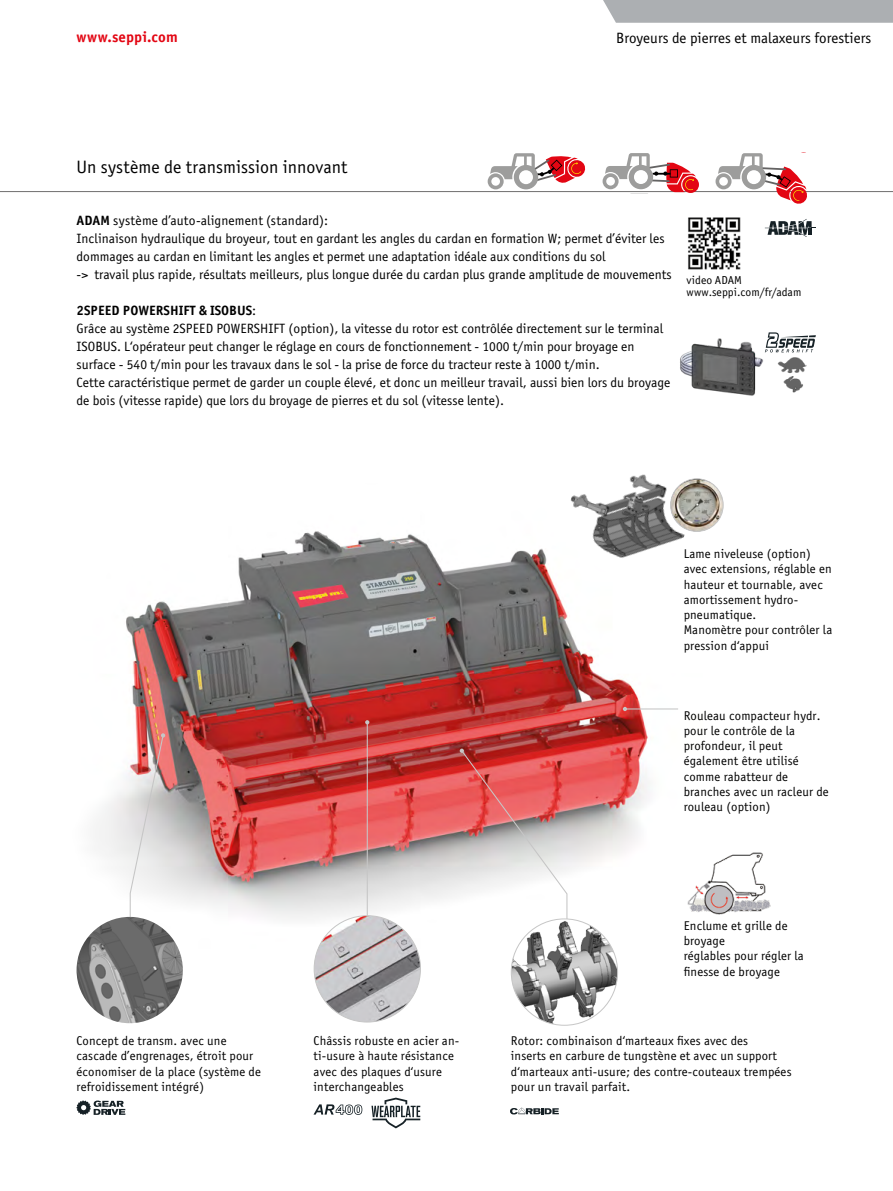
<style>
.page{position:relative;width:893px;height:1191px;background:#fff}
.page>*{position:absolute;margin:0;border:0;box-sizing:border-box;transform-origin:0 0}
.t1{font:18px "Officina Sans Book ITC";color:#000}
.t2{font:15px "Officina Sans Book ITC";color:#000}
.t3{font:15px "Officina Sans Bold ITC";letter-spacing:.005em;color:#e30613}
.t4{font:13.5px/18px "Officina Sans Book ITC";color:#000}
.t5{font:13.5px "Officina Sans Bold ITC";color:#000}
.t6{font:12.75px/15.3px "Officina Sans Book ITC";letter-spacing:.01em;color:#000}
.t7{font:11.7px/12px "Officina Sans Book ITC";color:#000}
.s1{font-family:"Officina Sans Bold ITC"}
.s2{font-family:"Officina Sans Book ITC"}
</style>
<div class="page">
<div style="left:603px;top:0;width:290px;height:23px;background:#acafb2"></div>
<hr style="left:0;top:191px;width:893px;height:1px;background:#706f6f">
<img style="left:81px;top:529px;width:621px;height:419px">
<img style="left:679px;top:843px;width:92px;height:74px">
<svg style="left:715px;top:153px;width:93px;height:51px"></svg>
<svg style="left:682px;top:176px;width:17px;height:17px"></svg>
<svg style="left:603px;top:153px;width:93px;height:39px"></svg>
<svg style="left:488px;top:153px;width:98px;height:36px"></svg>
<hr style="left:367px;top:722px;width:1px;height:243px;background:#c6c6c6">
<svg style="left:365px;top:720px;width:4px;height:4px"></svg>
<img style="left:314px;top:915px;width:106px;height:107px;border-radius:53px">
<svg style="left:460px;top:748px;width:108px;height:194px"></svg>
<img style="left:511px;top:919px;width:107px;height:106px;border-radius:53px">
<img style="left:777px;top:357px;width:30px;height:36px">
<svg style="left:768px;top:332px;width:48px;height:20px"></svg>
<svg style="left:765px;top:219px;width:51px;height:18px"></svg>
<svg style="left:77px;top:1100px;width:48px;height:14px"></svg>
<svg style="left:372px;top:1097px;width:48px;height:31px"></svg>
<svg style="left:314px;top:1104px;width:48px;height:10px"></svg>
<svg style="left:510px;top:1107px;width:49px;height:7px"></svg>
<img style="left:568px;top:474px;width:119px;height:102px">
<img style="left:671px;top:479px;width:52px;height:52px;border-radius:26px">
<div style="left:670px;top:478px;width:53px;height:53px;border:1px solid #c6c6c6;border-radius:50%"></div>
<hr style="left:625px;top:708px;width:53px;height:1px;background:#c6c6c6">
<svg style="left:623px;top:707px;width:4px;height:4px"></svg>
<img style="left:129px;top:733px;width:36px;height:197px">
<img style="left:77px;top:917px;width:106px;height:106px;border-radius:53px">
<img style="left:680px;top:334px;width:94px;height:62px">
<img style="left:688px;top:217px;width:53px;height:53px">
<p class="t3" style="left:77px;top:26px;width:103px">www.seppi.com</p>
<p class="t2" style="left:616px;top:28px;width:257px">Broyeurs de pierres et malaxeurs forestiers</p>
<h1 class="t1" style="left:77px;top:155px;width:272px">Un système de transmission innovant</h1>
<p class="t4" style="left:77px;top:211px;width:597px"><span class="s1">ADAM</span> système d’auto-alignement (standard):<br>Inclinaison hydraulique du broyeur, tout en gardant les angles du cardan en formation W; permet d’éviter les dommages au cardan en limitant les angles et permet une adaptation idéale aux conditions du sol<br>-&gt; travail plus rapide, résultats meilleurs, plus longue durée du cardan plus grande amplitude de mouvements</p>
<p class="t5" style="left:77px;top:301px;width:181px">2SPEED POWERSHIFT &amp; ISOBUS<span class="s2">:</span></p>
<p class="t4" style="left:77px;top:319px;width:595px">Grâce au système 2SPEED POWERSHIFT (option), la vitesse du rotor est contrôlée directement sur le terminal ISOBUS. L‘opérateur peut changer le réglage en cours de fonctionnement - 1000 t/min pour broyage en surface - 540 t/min pour les travaux dans le sol - la prise de force du tracteur reste à 1000 t/min.<br>Cette caractéristique permet de garder un couple élevé, et donc un meilleur travail, aussi bien lors du broyage de bois (vitesse rapide) que lors du broyage de pierres et du sol (vitesse lente).</p>
<p class="t7" style="left:686px;top:274px;width:116px">video ADAM www.seppi.com/fr/adam</p>
<p class="t6" style="left:684px;top:545px;width:150px">Lame niveleuse (option) avec extensions, réglable en hauteur et tournable, avec amortissement hydro&shy;pneumatique.<br>Manomètre pour contrôler la pression d‘appui</p>
<p class="t6" style="left:684px;top:707px;width:147px">Rouleau compacteur hydr. pour le contrôle de la profondeur, il peut également être utilisé comme rabatteur de branches avec un racleur de rouleau (option)</p>
<p class="t6" style="left:684px;top:917px;width:122px">Enclume et grille de broyage<br>réglables pour régler la finesse de broyage</p>
<p class="t6" style="left:314px;top:1032px;width:147px">Châssis robuste en acier an&shy;ti-usure à haute résistance avec des plaques d‘usure interchangeables</p>
<p class="t6" style="left:77px;top:1032px;width:186px">Concept de transm. avec une cascade d’engrenages, étroit pour économiser de la place (système de refroidissement intégré)</p>
<p class="t6" style="left:511px;top:1032px;width:282px">Rotor: combinaison d‘marteaux fixes avec des<br>inserts en carbure de tungstène et avec un support d‘marteaux anti-usure; des contre-couteaux trempées pour un travail parfait.</p>
</div>
